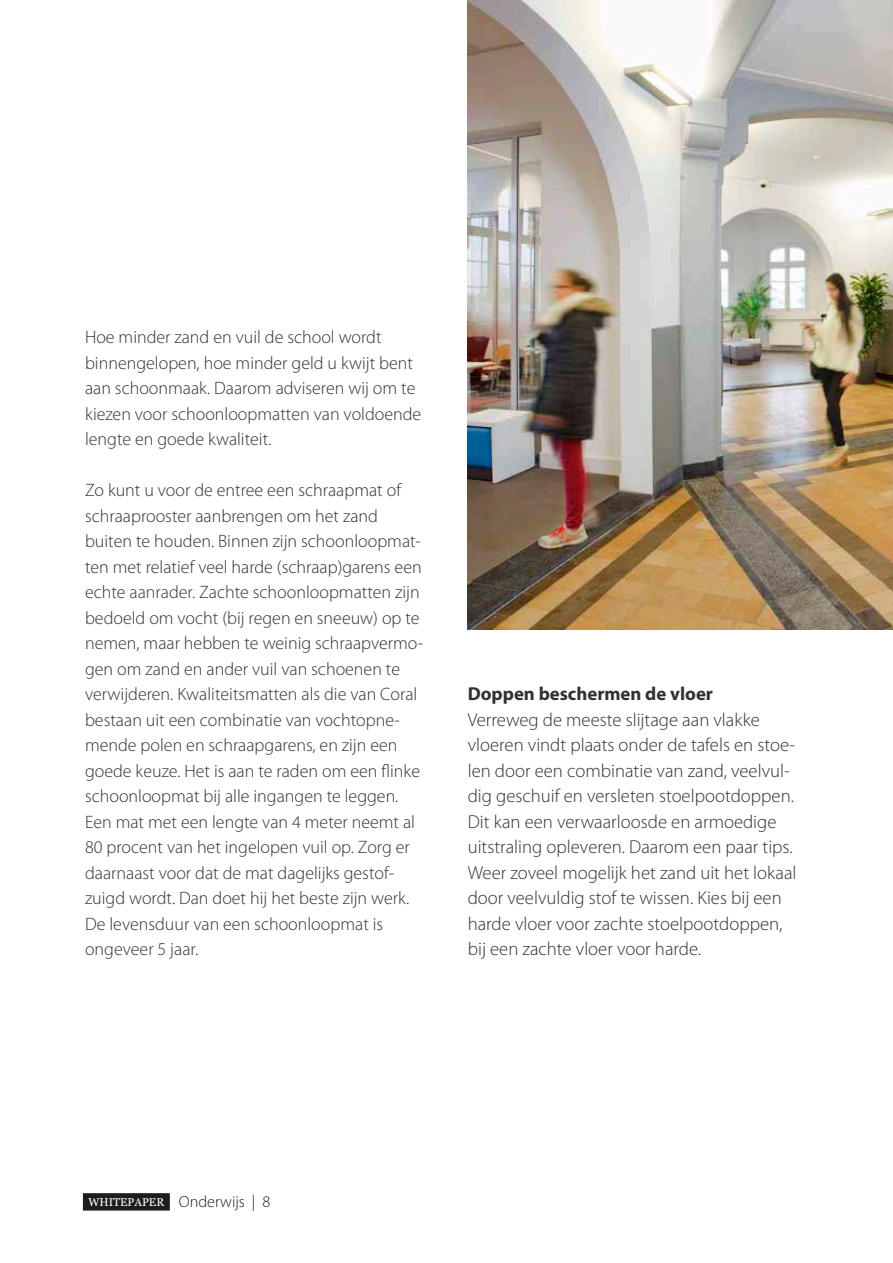
<style>
.page{position:relative;width:893px;height:1263px;background:#fff}
.page>*{position:absolute;margin:0;border:0;box-sizing:border-box;transform-origin:0 0}
.brood{font:300 18.75px/25.5px "Myriad Pro";color:#313130}
.brood-2{font:700 18.75px "Myriad Pro";color:#313130}
.brood-3{font:300 18px/25.5px "Myriad Pro";color:#313130}
.t1{font:300 16.2px "Myriad Pro";color:#1d1d1b}
.s1{font-family:"Georgia";font-weight:400;font-size:11.4px;color:#fff}
</style>
<div class="page">
<img style="left:468px;top:0;width:425px;height:630px">
<div style="left:83px;top:1193px;width:87px;height:17px;background:#1d1d1b"></div>
<p class="brood-3" style="left:85px;top:325px;width:338px">Hoe minder zand en vuil de school wordt binnengelopen, hoe minder geld u kwijt bent aan schoonmaak. Daarom adviseren wij om te kiezen voor schoonloopmatten van voldoende lengte en goede kwaliteit.</p>
<p class="brood-3" style="left:85px;top:478px;width:340px">Zo kunt u voor de entree een schraapmat of schraaprooster aanbrengen om het zand buiten te houden. Binnen zijn schoonloopmat&shy;ten met relatief veel harde (schraap)garens een echte aanrader. Zachte schoonloopmatten zijn bedoeld om vocht (bij regen en sneeuw) op te nemen, maar hebben te weinig schraapvermo&shy;gen om zand en ander vuil van schoenen te verwijderen. Kwaliteitsmatten als die van Coral bestaan uit een combinatie van vochtopne&shy;mende polen en schraapgarens, en zijn een goede keuze. Het is aan te raden om een flinke schoonloopmat bij alle ingangen te leggen.<br>Een mat met een lengte van 4 meter neemt al 80 procent van het ingelopen vuil op. Zorg er daarnaast voor dat de mat dagelijks gestof&shy;zuigd wordt. Dan doet hij het beste zijn werk.<br>De levensduur van een schoonloopmat is ongeveer 5 jaar.</p>
<p class="brood-2" style="left:468px;top:683px;width:247px">Doppen beschermen de vloer</p>
<p class="brood" style="left:468px;top:707px;width:330px">Verreweg de meeste slijtage aan vlakke vloeren vindt plaats onder de tafels en stoe&shy;len door een combinatie van zand, veelvul&shy;dig geschuif en versleten stoelpootdoppen.<br>Dit kan een verwaarloosde en armoedige uitstraling opleveren. Daarom een paar tips.<br>Weer zoveel mogelijk het zand uit het lokaal door veelvuldig stof te wissen. Kies bij een harde vloer voor zachte stoelpootdoppen,</p>
<p class="brood" style="left:468px;top:936px;width:235px">bij een zachte vloer voor harde.</p>
<p class="t1" style="left:88px;top:1192px;width:184px"><span class="s1">WHITEPAPER</span> Onderwijs | 8</p>
</div>
